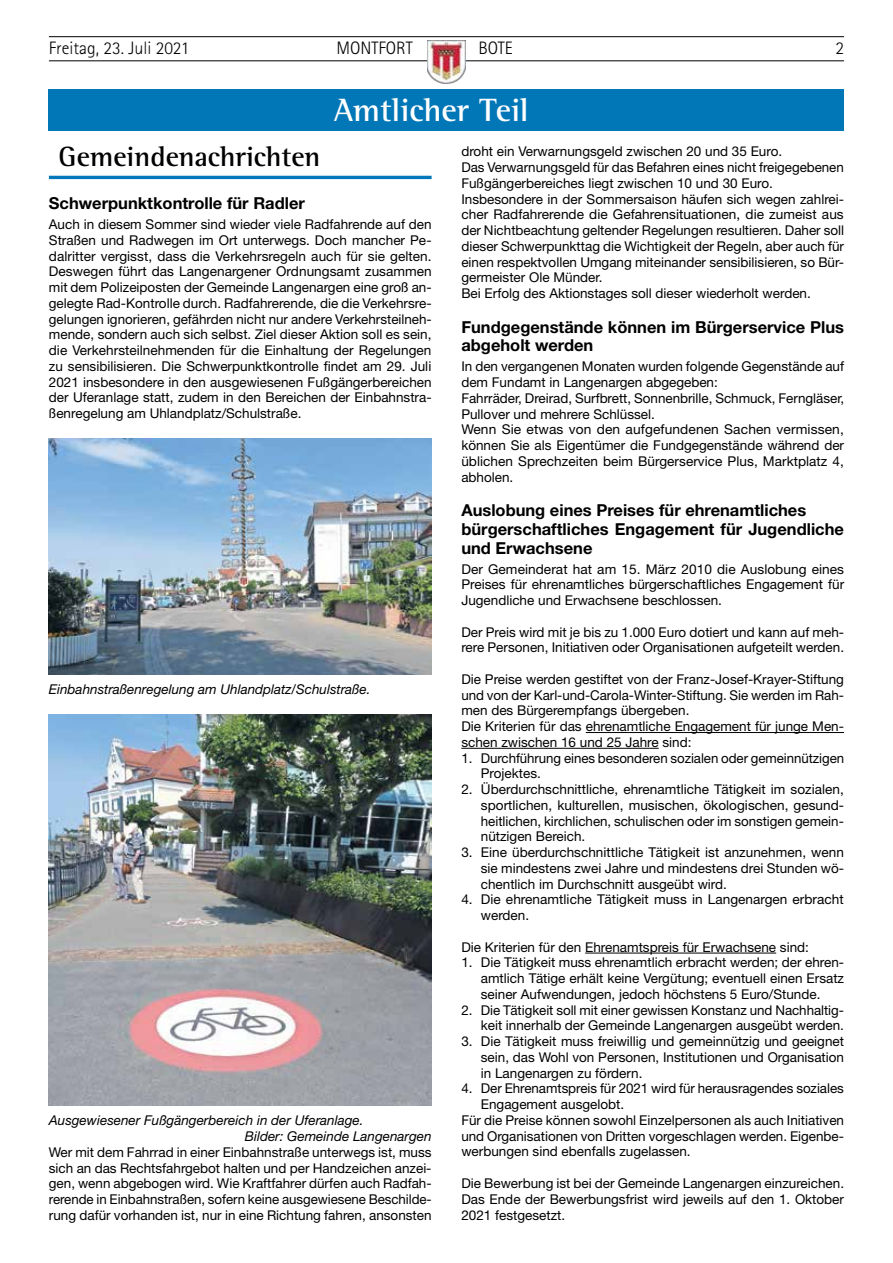
<style>
.page{position:relative;width:893px;height:1263px;background:#fff}
.page>*{position:absolute;margin:0;border:0;box-sizing:border-box;transform-origin:0 0}
.t1{font:700 33px "Rotis Semi Serif Std";color:#fff}
.t2{font:700 28.5px "Rotis Semi Serif Std";color:#000}
.t3{font:300 18px "Rotis Sans Serif Std";color:#000}
.t4{font:700 16.5px/18.8px "Helvetica Neue LT Std";color:#000}
.t5{font:13.5px/15.8px "Helvetica Neue LT Std";color:#000;text-align:justify}
.t6{font:italic 13.5px/15.8px "Helvetica Neue LT Std";color:#000}
</style>
<div class="page">
<hr style="left:49px;top:36px;width:795px;height:1px;background:#000">
<hr style="left:49px;top:60px;width:795px;height:1px;background:#000">
<img style="left:427px;top:40px;width:39px;height:43px">
<div style="left:49px;top:89px;width:795px;height:42px;background:#0177b8"></div>
<hr style="left:49px;top:176px;width:383px;height:3px;background:#0078b9">
<img style="left:49px;top:438px;width:383px;height:236px">
<img style="left:49px;top:714px;width:383px;height:392px">
<hr style="left:586px;top:732px;width:258px;height:1px;background:#000">
<hr style="left:461px;top:748px;width:198px;height:1px;background:#000">
<hr style="left:585px;top:953px;width:191px;height:1px;background:#000">
<h3 class="t3" style="left:49px;top:38px;width:142px">Freitag, 23. Juli 2021</h3>
<h3 class="t3" style="left:336px;top:38px;width:78px">MONTFORT</h3>
<h3 class="t3" style="left:479px;top:38px;width:36px">BOTE</h3>
<h3 class="t3" style="left:835px;top:38px;width:10px">2</h3>
<h1 class="t1" style="left:334px;top:90px;width:197px">Amtlicher Teil</h1>
<h2 class="t2" style="left:58px;top:140px;width:264px">Gemeindenachrichten</h2>
<p class="t4" style="left:49px;top:193px;width:258px">Schwerpunktkontrolle für Radler</p>
<p class="t5" style="left:49px;top:216px;width:384px">Auch in diesem Sommer sind wieder viele Radfahrende auf den Straßen und Radwegen im Ort unterwegs. Doch mancher Pe&shy;dalritter vergisst, dass die Verkehrsregeln auch für sie gelten.<br>Deswegen führt das Langenargener Ordnungsamt zusammen mit dem Polizeiposten der Gemeinde Langenargen eine groß an&shy;gelegte Rad-Kontrolle durch. Radfahrerende, die die Verkehrsre&shy;gelungen ignorieren, gefährden nicht nur andere Verkehrsteilneh&shy;mende, sondern auch sich selbst. Ziel dieser Aktion soll es sein, die Verkehrsteilnehmenden für die Einhaltung der Regelungen zu sensibilisieren. Die Schwerpunktkontrolle findet am 29. Juli 2021 insbesondere in den ausgewiesenen Fußgängerbereichen der Uferanlage statt, zudem in den Bereichen der Einbahnstra&shy;ßenregelung am Uhlandplatz/Schulstraße.</p>
<p class="t5" style="left:461px;top:143px;width:384px;text-align:left">droht ein Verwarnungsgeld zwischen 20 und 35 Euro.<br>Das Verwarnungsgeld für das Befahren eines nicht freigegebenen Fußgängerbereiches liegt zwischen 10 und 30 Euro.<br>Insbesondere in der Sommersaison häufen sich wegen zahlrei&shy;cher Radfahrerende die Gefahrensituationen, die zumeist aus der Nichtbeachtung geltender Regelungen resultieren. Daher soll dieser Schwerpunkttag die Wichtigkeit der Regeln, aber auch für einen respektvollen Umgang miteinander sensibilisieren, so Bür&shy;germeister Ole Münder.<br>Bei Erfolg des Aktionstages soll dieser wiederholt werden.</p>
<p class="t4" style="left:461px;top:317px;width:384px">Fundgegenstände können im Bürgerservice Plus abgeholt werden</p>
<p class="t5" style="left:461px;top:358px;width:384px;text-align:left">In den vergangenen Monaten wurden folgende Gegenstände auf dem Fundamt in Langenargen abgegeben:<br>Fahrräder, Dreirad, Surfbrett, Sonnenbrille, Schmuck, Ferngläser, Pullover und mehrere Schlüssel.<br>Wenn Sie etwas von den aufgefundenen Sachen vermissen, können Sie als Eigentümer die Fundgegenstände während der üblichen Sprechzeiten beim Bürgerservice Plus, Marktplatz 4, abholen.</p>
<p class="t4" style="left:461px;top:500px;width:384px">Auslobung eines Preises für ehrenamtliches bürgerschaftliches Engagement für Jugendliche und Erwachsene</p>
<p class="t5" style="left:461px;top:561px;width:384px">Der Gemeinderat hat am 15. März 2010 die Auslobung eines Preises für ehrenamtliches bürgerschaftliches Engagement für Jugendliche und Erwachsene beschlossen.</p>
<p class="t5" style="left:461px;top:624px;width:384px">Der Preis wird mit je bis zu 1.000 Euro dotiert und kann auf meh&shy;rere Personen, Initiativen oder Organisationen aufgeteilt werden.</p>
<p class="t5" style="left:461px;top:671px;width:384px;text-align:left">Die Preise werden gestiftet von der Franz-Josef-Krayer-Stiftung und von der Karl-und-Carola-Winter-Stiftung. Sie werden im Rah&shy;men des Bürgerempfangs übergeben.<br>Die Kriterien für das ehrenamtliche Engagement für junge Men&shy;schen zwischen 16 und 25 Jahre sind:</p>
<p class="t5" style="left:481px;top:750px;width:365px;text-indent:-20px">1. Durchführung eines besonderen sozialen oder gemeinnützigen<br>Projektes.</p>
<p class="t5" style="left:481px;top:781px;width:365px;text-indent:-20px">2. Überdurchschnittliche, ehrenamtliche Tätigkeit im sozialen, sportlichen, kulturellen, musischen, ökologischen, gesund&shy;heitlichen, kirchlichen, schulischen oder im sonstigen gemein&shy;nützigen Bereich.</p>
<p class="t5" style="left:481px;top:844px;width:365px;text-indent:-20px">3. Eine überdurchschnittliche Tätigkeit ist anzunehmen, wenn sie mindestens zwei Jahre und mindestens drei Stunden wö&shy;chentlich im Durchschnitt ausgeübt wird.</p>
<p class="t5" style="left:481px;top:891px;width:364px;text-indent:-20px">4. Die ehrenamtliche Tätigkeit muss in Langenargen erbracht werden.</p>
<p class="t5" style="left:461px;top:939px;width:349px">Die Kriterien für den Ehrenamtspreis für Erwachsene sind:</p>
<p class="t5" style="left:481px;top:954px;width:365px;text-indent:-19px">1. Die Tätigkeit muss ehrenamtlich erbracht werden; der ehren&shy;amtlich Tätige erhält keine Vergütung; eventuell einen Ersatz seiner Aufwendungen, jedoch höchstens 5 Euro/Stunde.</p>
<p class="t5" style="left:461px;top:1002px;width:384px;text-align:right">2. Die Tätigkeit soll mit einer gewissen Konstanz und Nachhaltig&shy;keit innerhalb der Gemeinde Langenargen ausgeübt werden.</p>
<p class="t5" style="left:481px;top:1033px;width:365px;text-indent:-19px">3. Die Tätigkeit muss freiwillig und gemeinnützig und geeignet sein, das Wohl von Personen, Institutionen und Organisation in Langenargen zu fördern.</p>
<p class="t5" style="left:461px;top:1080px;width:384px">4. Der Ehrenamtspreis für 2021 wird für herausragendes soziales</p>
<p class="t5" style="left:481px;top:1096px;width:145px">Engagement ausgelobt.</p>
<p class="t5" style="left:461px;top:1112px;width:384px">Für die Preise können sowohl Einzelpersonen als auch Initiativen</p>
<p class="t5" style="left:461px;top:1128px;width:384px">und Organisationen von Dritten vorgeschlagen werden. Eigenbe-</p>
<p class="t5" style="left:461px;top:1143px;width:231px">werbungen sind ebenfalls zugelassen.</p>
<p class="t5" style="left:461px;top:1175px;width:384px">Die Bewerbung ist bei der Gemeinde Langenargen einzureichen.<br>Das Ende der Bewerbungsfrist wird jeweils auf den 1. Oktober 2021 festgesetzt.</p>
<p class="t6" style="left:49px;top:681px;width:323px">Einbahnstraßenregelung am Uhlandplatz/Schulstraße.</p>
<p class="t6" style="left:245px;top:1112px;width:188px;text-indent:-196px">Ausgewiesener Fußgängerbereich in der Uferanlage.<br>Bilder: Gemeinde Langenargen</p>
<p class="t5" style="left:49px;top:1144px;width:384px">Wer mit dem Fahrrad in einer Einbahnstraße unterwegs ist, muss sich an das Rechtsfahrgebot halten und per Handzeichen anzei&shy;gen, wenn abgebogen wird. Wie Kraftfahrer dürfen auch Radfah&shy;rerende in Einbahnstraßen, sofern keine ausgewiesene Beschilde&shy;rung dafür vorhanden ist, nur in eine Richtung fahren, ansonsten</p>
</div>
